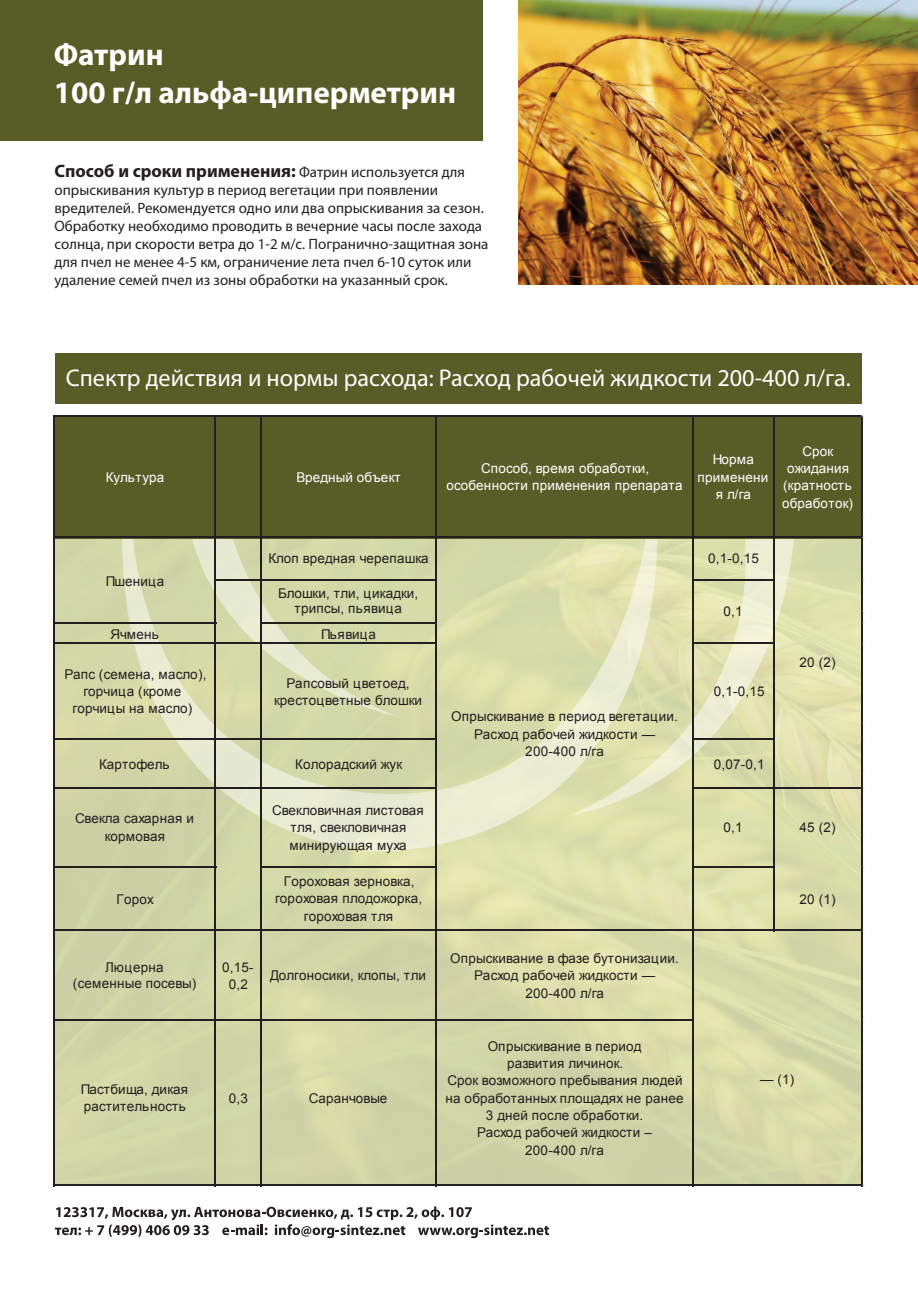
<style>
.page{position:relative;width:918px;height:1289px;background:#fff}
.page>*{position:absolute;margin:0;border:0;box-sizing:border-box;transform-origin:0 0}
.t1{font:700 31.2px "Myriad Pro";color:#fff}
.t2{font:24.3px "Myriad Pro";color:#fff}
.t3{font:700 18px "Myriad Pro";color:#231f20}
.t4{font:15px/18px "Myriad Pro";color:#231f20}
.t5{font:13.5px/17.4px "Arial";letter-spacing:.015em;color:#231f20;text-align:center}
.t6{font:13.5px/17.4px "Arial";letter-spacing:.015em;color:#fff;text-align:center}
.s1{font-weight:400;font-size:15px}
</style>
<div class="page">
<svg style="left:55px;top:538px;width:806px;height:646px;background:#d4d9a8"></svg>
<svg style="left:122px;top:538px;width:551px;height:313px;background:#d9ddb2"></svg>
<svg style="left:191px;top:538px;width:207px;height:178px;background:#d6dbae"></svg>
<svg style="left:569px;top:538px;width:225px;height:277px;background:#e0e3b6"></svg>
<div style="left:55px;top:353px;width:806px;height:50px;background:#585c27"></div>
<div style="left:0;top:0;width:483px;height:141px;background:#585c27"></div>
<svg style="left:55px;top:1206px;width:494px;height:32px"></svg>
<img style="left:519px;top:0;width:399px;height:285px">
<div style="left:54px;top:416px;width:809px;height:122px;background:#585c27"></div>
<hr style="left:55px;top:415px;width:808px;height:2px;background:#231f20">
<hr style="left:55px;top:536px;width:808px;height:2px;background:#231f20">
<hr style="left:216px;top:579px;width:221px;height:2px;background:#231f20">
<hr style="left:694px;top:579px;width:81px;height:2px;background:#231f20">
<hr style="left:55px;top:622px;width:161px;height:2px;background:#231f20">
<hr style="left:262px;top:622px;width:175px;height:2px;background:#231f20">
<hr style="left:55px;top:642px;width:382px;height:2px;background:#231f20">
<hr style="left:694px;top:642px;width:81px;height:2px;background:#231f20">
<hr style="left:55px;top:737px;width:382px;height:2px;background:#231f20">
<hr style="left:694px;top:737px;width:81px;height:2px;background:#231f20">
<hr style="left:55px;top:787px;width:382px;height:2px;background:#231f20">
<hr style="left:694px;top:787px;width:169px;height:2px;background:#231f20">
<hr style="left:55px;top:866px;width:161px;height:1px;background:#231f20">
<hr style="left:262px;top:866px;width:175px;height:1px;background:#231f20">
<hr style="left:694px;top:866px;width:81px;height:1px;background:#231f20">
<hr style="left:55px;top:929px;width:808px;height:2px;background:#231f20">
<hr style="left:55px;top:1019px;width:639px;height:2px;background:#231f20">
<hr style="left:53px;top:415px;width:2px;height:771px;background:#231f20">
<hr style="left:214px;top:417px;width:2px;height:769px;background:#231f20">
<hr style="left:260px;top:417px;width:2px;height:769px;background:#231f20">
<hr style="left:435px;top:417px;width:2px;height:769px;background:#231f20">
<hr style="left:692px;top:417px;width:2px;height:769px;background:#231f20">
<hr style="left:773px;top:417px;width:2px;height:514px;background:#231f20">
<hr style="left:55px;top:1184px;width:808px;height:2px;background:#231f20">
<hr style="left:861px;top:417px;width:2px;height:769px;background:#231f20">
<h1 class="t1" style="left:54px;top:34px;width:111px">Фатрин</h1>
<h1 class="t1" style="left:54px;top:72px;width:404px">100 г/л альфа-циперметрин</h1>
<h3 class="t3" style="left:54px;top:159px;width:412px">Способ и сроки применения: <span class="s1">Фатрин используется для</span></h3>
<p class="t4" style="left:54px;top:180px;width:435px">опрыскивания культур в период вегетации при появлении вредителей. Рекомендуется одно или два опрыскивания за сезон.<br>Обработку необходимо проводить в вечерние часы после захода солнца, при скорости ветра до 1-2 м/с. Погранично-защитная зона для пчел не менее 4-5 км, ограничение лета пчел 6-10 суток или удаление семей пчел из зоны обработки на указанный срок.</p>
<h2 class="t2" style="left:66px;top:362px;width:787px">Спектр действия и нормы расхода: Расход рабочей жидкости 200-400 л/га.</h2>
<p class="t6" style="left:106px;top:468px;width:60px">Культура</p>
<p class="t6" style="left:296px;top:468px;width:106px">Вредный объект</p>
<p class="t6" style="left:446px;top:459px;width:238px">Способ, время обработки, особенности применения препарата</p>
<p class="t6" style="left:697px;top:451px;width:72px">Норма применени я л/га</p>
<p class="t6" style="left:782px;top:442px;width:72px">Срок ожидания (кратность обработок)</p>
<p class="t5" style="left:106px;top:572px;width:60px">Пшеница</p>
<p class="t5" style="left:111px;top:625px;width:50px">Ячмень</p>
<p class="t5" style="left:268px;top:550px;width:162px">Клоп вредная черепашка</p>
<p class="t5" style="left:278px;top:585px;width:142px;line-height:15.6px">Блошки, тли, цикадки, трипсы, пьявица</p>
<p class="t5" style="left:321px;top:625px;width:56px">Пьявица</p>
<p class="t5" style="left:64px;top:666px;width:144px;line-height:16.8px">Рапс (семена, масло), горчица (кроме горчицы на масло)</p>
<p class="t5" style="left:274px;top:674px;width:149px">Рапсовый цветоед, крестоцветные блошки</p>
<p class="t5" style="left:99px;top:755px;width:72px">Картофель</p>
<p class="t5" style="left:295px;top:755px;width:108px">Колорадский жук</p>
<p class="t5" style="left:75px;top:810px;width:121px">Свекла сахарная и кормовая</p>
<p class="t5" style="left:272px;top:801px;width:153px">Свекловичная листовая тля, свекловичная минирующая муха</p>
<p class="t5" style="left:451px;top:708px;width:228px">Опрыскивание в период вегетации.<br>Расход рабочей жидкости —<br>200-400 л/га</p>
<p class="t5" style="left:708px;top:550px;width:52px">0,1-0,15</p>
<p class="t5" style="left:724px;top:603px;width:21px">0,1</p>
<p class="t5" style="left:714px;top:683px;width:52px">0,1-0,15</p>
<p class="t5" style="left:714px;top:755px;width:52px">0,07-0,1</p>
<p class="t5" style="left:723px;top:818px;width:21px">0,1</p>
<p class="t5" style="left:800px;top:654px;width:38px">20 (2)</p>
<p class="t5" style="left:800px;top:818px;width:38px">45 (2)</p>
<p class="t5" style="left:275px;top:872px;width:149px">Гороховая зерновка, гороховая плодожорка, гороховая тля</p>
<p class="t5" style="left:116px;top:891px;width:39px">Горох</p>
<p class="t5" style="left:800px;top:891px;width:38px">20 (1)</p>
<p class="t5" style="left:73px;top:959px;width:125px;line-height:16.2px">Люцерна (семенные посевы)</p>
<p class="t5" style="left:222px;top:958px;width:33px">0,15-<br>0,2</p>
<p class="t5" style="left:270px;top:967px;width:157px">Долгоносики, клопы, тли</p>
<p class="t5" style="left:81px;top:1080px;width:109px;text-align:left">Пастбища, дикая растительность</p>
<p class="t5" style="left:229px;top:1089px;width:21px">0,3</p>
<p class="t5" style="left:309px;top:1089px;width:80px">Саранчовые</p>
<p class="t5" style="left:450px;top:949px;width:230px">Опрыскивание в фазе бутонизации.<br>Расход рабочей жидкости —<br>200-400 л/га</p>
<p class="t5" style="left:445px;top:1037px;width:240px">Опрыскивание в период<br>развития личинок.<br>Срок возможного пребывания людей на обработанных площадях не ранее<br>3 дней после обработки.<br>Расход рабочей жидкости –<br>200-400 л/га</p>
<p class="t5" style="left:760px;top:1071px;width:36px">— (1)</p>
</div>
